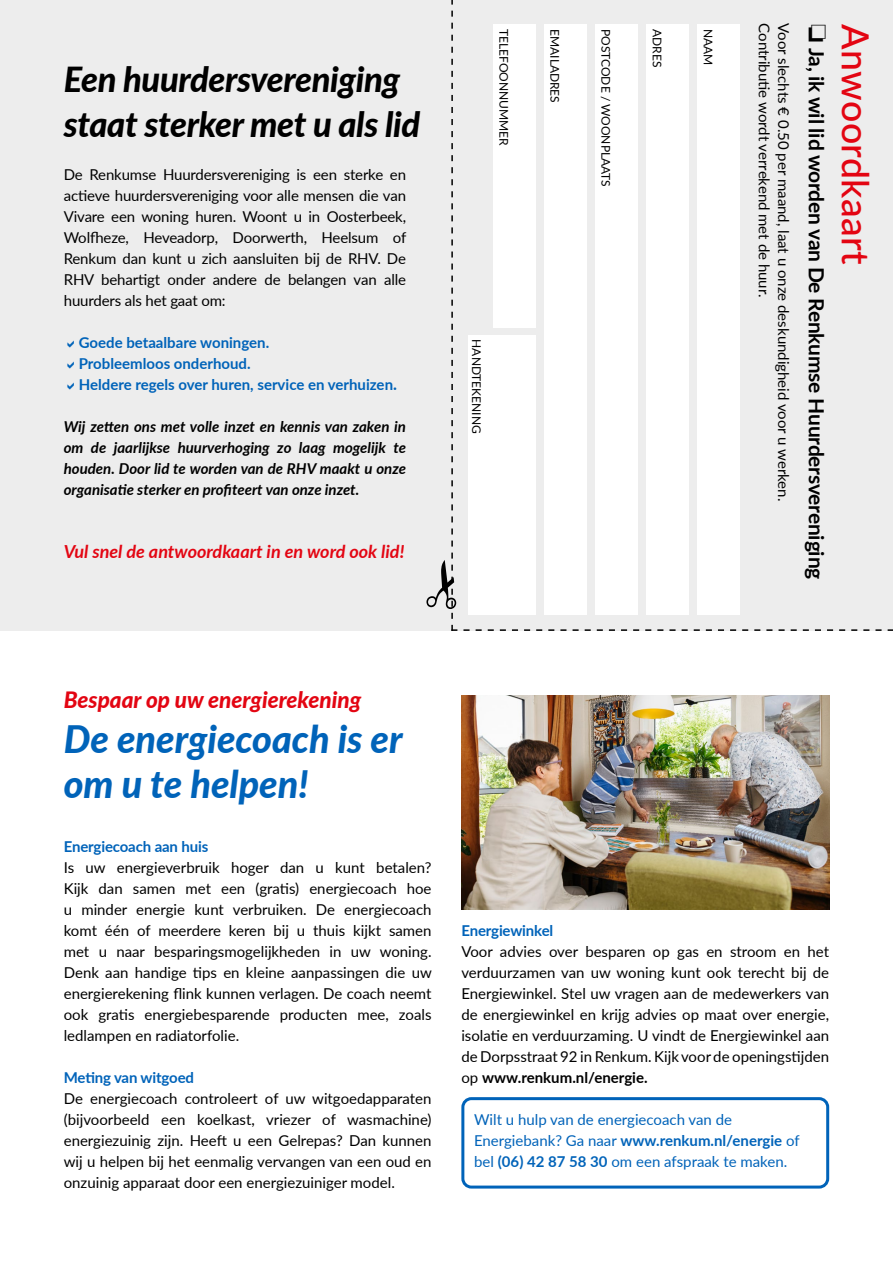
<style>
.page{position:relative;width:893px;height:1263px;background:#fff}
.page>*{position:absolute;margin:0;border:0;box-sizing:border-box;transform-origin:0 0}
.t1{font:italic 800 37.8px/45px "Lato";color:#0063b9}
.t2{font:500 37.5px "Lato";letter-spacing:.01em;color:#e30512}
.t3{font:italic 800 34.5px/45px "Lato";letter-spacing:-.01em;color:#000}
.t4{font:italic 800 22.5px "Lato";color:#e30512}
.t5{font:700 21px "Lato";letter-spacing:-.01em;color:#000}
.t6{font:italic 700 18px "Lato";color:#e30512}
.t7{font:15px/21px "Lato";color:#000;text-align:justify}
.t8{font:italic 700 15px/21px "Lato";color:#000;text-align:justify}
.t9{font:700 15px/21px "Lato";letter-spacing:-.005em;color:#0063b9}
.t10{font:15px/21px "Lato";color:#0063b9}
.t11{font:12px "Lato";color:#000}
.s1{font-size:16.5px}
.s2{font-weight:700}
</style>
<div class="page">
<div style="left:0;top:0;width:893px;height:631px;background:#ededed"></div>
<img style="left:462px;top:695px;width:367px;height:215px">
<div style="left:461px;top:1097px;width:368px;height:91px;border:3px solid #0063b9;border-radius:9px"></div>
<svg style="left:451px;top:0;width:442px;height:631px"></svg>
<h3 class="t3" style="left:64px;top:55px;width:358px">Een huurdersvereniging staat sterker met u als lid</h3>
<p class="t7" style="left:64px;top:163px;width:344px">De Renkumse Huurdersvereniging is een sterke en actieve huurdersvereniging voor alle mensen die van Vivare een woning huren. Woont u in Oosterbeek, Wolfheze, Heveadorp, Doorwerth, Heelsum of Renkum dan kunt u zich aansluiten bij de RHV. De RHV behartigt onder andere de belangen van alle huurders als het gaat om:</p>
<p class="t9" style="left:79px;top:331px;width:320px">Goede betaalbare woningen.<br>Probleemloos onderhoud.<br>Heldere regels over huren, service en verhuizen<span class="s1">.</span></p>
<p class="t8" style="left:64px;top:415px;width:344px">Wij zetten ons met volle inzet en kennis van zaken in om de jaarlijkse huurverhoging zo laag mogelijk te houden. Door lid te worden van de RHV maakt u onze organisatie sterker en profiteert van onze inzet.</p>
<p class="t6" style="left:64px;top:538px;width:342px">Vul snel de antwoordkaart in en word ook lid!</p>
<p class="t11" style="left:513px;top:29px;width:118px;rotate:90deg">TELEFOONNUMMER</p>
<p class="t11" style="left:564px;top:29px;width:75px;rotate:90deg">EMAILADRES</p>
<p class="t11" style="left:615px;top:29px;width:159px;rotate:90deg">POSTCODE / WOONPLAATS</p>
<p class="t11" style="left:666px;top:29px;width:40px;rotate:90deg">ADRES</p>
<p class="t11" style="left:717px;top:29px;width:38px;rotate:90deg">NAAM</p>
<p class="t11" style="left:485px;top:339px;width:96px;rotate:90deg">HANDTEKENING</p>
<p class="t7" style="left:775px;top:23px;width:275px;rotate:90deg">Contributie wordt verrekend met de huur.</p>
<p class="t7" style="left:795px;top:23px;width:479px;rotate:90deg">Voor slechts € 0.50 per maand, laat u onze deskundigheid voor u werken.</p>
<h3 class="t5" style="left:832px;top:48px;width:533px;rotate:90deg">Ja, ik wil lid worden van De Renkumse Huurdersvereniging</h3>
<h2 class="t2" style="left:883px;top:24px;width:242px;rotate:90deg">Anwoordkaart</h2>
<h3 class="t4" style="left:64px;top:683px;width:299px">Bespaar op uw energierekening</h3>
<h1 class="t1" style="left:64px;top:715px;width:340px">De energiecoach is er om u te helpen!</h1>
<p class="t9" style="left:64px;top:835px;width:146px">Energiecoach aan huis</p>
<p class="t7" style="left:64px;top:856px;width:370px">Is uw energieverbruik hoger dan u kunt betalen?<br>Kijk dan samen met een (gratis) energiecoach hoe u minder energie kunt verbruiken. De energiecoach komt één of meerdere keren bij u thuis kijkt samen met u naar besparingsmogelijkheden in uw woning.<br>Denk aan handige tips en kleine aanpassingen die uw energierekening flink kunnen verlagen. De coach neemt ook gratis energiebesparende producten mee, zoals ledlampen en radiatorfolie.</p>
<p class="t9" style="left:64px;top:1066px;width:132px">Meting van witgoed</p>
<p class="t7" style="left:64px;top:1087px;width:369px">De energiecoach controleert of uw witgoedapparaten (bijvoorbeeld een koelkast, vriezer of wasmachine) energiezuinig zijn. Heeft u een Gelrepas? Dan kunnen wij u helpen bij het eenmalig vervangen van een oud en onzuinig apparaat door een energiezuiniger model.</p>
<p class="t9" style="left:461px;top:919px;width:93px">Energiewinkel</p>
<p class="t7" style="left:461px;top:940px;width:369px">Voor advies over besparen op gas en stroom en het verduurzamen van uw woning kunt ook terecht bij de Energiewinkel. Stel uw vragen aan de medewerkers van de energiewinkel en krijg advies op maat over energie, isolatie en verduurzaming. U vindt de Energiewinkel aan de Dorpsstraat 92 in Renkum. Kijk voor de openingstijden op <span class="s2">www.renkum.nl/energie.</span></p>
<p class="t10" style="left:474px;top:1108px;width:327px">Wilt u hulp van de energiecoach van de<br>Energiebank? Ga naar <span class="s2">www.renkum.nl/energie</span> of bel <span class="s2">(06) 42 87 58 30</span> om een afspraak te maken.</p>
</div>
